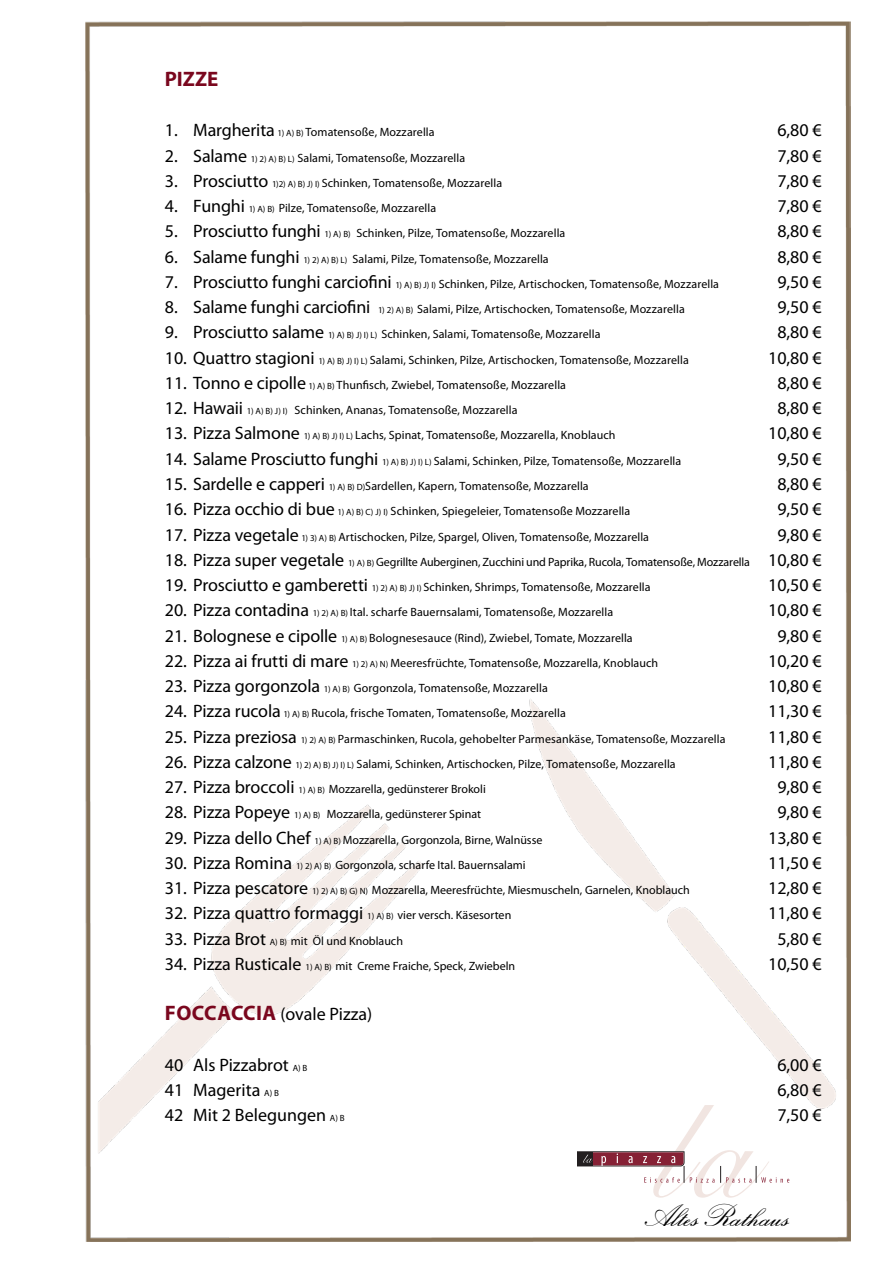
<style>
.page{position:relative;width:893px;height:1263px;background:#fff}
.page>*{position:absolute;margin:0;border:0;box-sizing:border-box;transform-origin:0 0}
.t1{font:31.2px "Exmouth";color:#000}
.t2{font:700 21px "Myriad Pro";color:#7a071e}
.t3{font:18px "Myriad Pro";color:#000}
.t4{font:12px "Myriad Pro";letter-spacing:.005em;color:#000}
.t5{font:12px "Myriad Pro";letter-spacing:-.015em;color:#000}
.s1{font-size:18px}
.s2{font-size:9px}
.s3{font-size:12px}
.s4{font-weight:700;font-size:21px;color:#7a071e}
</style>
<div class="page">
<img style="left:86px;top:21px;width:765px;height:1220px">
<div style="left:577px;top:1105px;width:215px;height:130px;background:#fff"></div>
<svg style="left:577px;top:1105px;width:212px;height:93px"></svg>
<h2 class="t2" style="left:165px;top:67px;width:55px">PIZZE</h2>
<p class="t4" style="left:165px;top:126px;width:271px"><span class="s1">1. Margherita</span> <span class="s2">1) A) B)</span> Tomatensoße, Mozzarella</p>
<h3 class="t3" style="left:777px;top:121px;width:46px">6,80 €</h3>
<p class="t4" style="left:165px;top:151px;width:302px"><span class="s1">2. Salame</span> <span class="s2">1) 2) A) B) L)</span> Salami, Tomatensoße, Mozzarella</p>
<h3 class="t3" style="left:777px;top:146px;width:46px">7,80 €</h3>
<p class="t4" style="left:165px;top:176px;width:339px"><span class="s1">3. Prosciutto</span> <span class="s2">1)2) A) B) J) I)</span> Schinken, Tomatensoße, Mozzarella</p>
<h3 class="t3" style="left:777px;top:171px;width:46px">7,80 €</h3>
<p class="t4" style="left:165px;top:202px;width:273px"><span class="s1">4. Funghi</span> <span class="s2">1) A) B)</span> Pilze, Tomatensoße, Mozzarella</p>
<h3 class="t3" style="left:777px;top:196px;width:46px">7,80 €</h3>
<p class="t4" style="left:165px;top:227px;width:402px"><span class="s1">5. Prosciutto funghi</span> <span class="s2">1) A) B)</span> Schinken, Pilze, Tomatensoße, Mozzarella</p>
<h3 class="t3" style="left:777px;top:222px;width:46px">8,80 €</h3>
<p class="t4" style="left:165px;top:252px;width:385px"><span class="s1">6. Salame funghi</span> <span class="s2">1) 2) A) B) L)</span> Salami, Pilze, Tomatensoße, Mozzarella</p>
<h3 class="t3" style="left:777px;top:247px;width:46px">8,80 €</h3>
<p class="t4" style="left:165px;top:277px;width:556px"><span class="s1">7. Prosciutto funghi carciofini</span> <span class="s2">1) A) B) J) I)</span> Schinken, Pilze, Artischocken, Tomatensoße, Mozzarella</p>
<h3 class="t3" style="left:777px;top:272px;width:46px">9,50 €</h3>
<p class="t4" style="left:165px;top:303px;width:521px"><span class="s1">8. Salame funghi carciofini</span> <span class="s2">1) 2) A) B)</span> Salami, Pilze, Artischocken, Tomatensoße, Mozzarella</p>
<h3 class="t3" style="left:777px;top:297px;width:46px">9,50 €</h3>
<p class="t4" style="left:165px;top:328px;width:437px"><span class="s1">9. Prosciutto salame</span> <span class="s2">1) A) B) J) I) L)</span> Schinken, Salami, Tomatensoße, Mozzarella</p>
<h3 class="t3" style="left:777px;top:323px;width:46px">8,80 €</h3>
<p class="t4" style="left:165px;top:353px;width:525px"><span class="s1">10. Quattro stagioni</span> <span class="s2">1) A) B) J) I) L)</span> Salami, Schinken, Pilze, Artischocken, Tomatensoße, Mozzarella</p>
<h3 class="t3" style="left:768px;top:348px;width:55px">10,80 €</h3>
<p class="t4" style="left:165px;top:378px;width:403px"><span class="s1">11. Tonno e cipolle</span> <span class="s2">1) A) B)</span> Thunfisch, Zwiebel, Tomatensoße, Mozzarella</p>
<h3 class="t3" style="left:777px;top:373px;width:46px">8,80 €</h3>
<p class="t4" style="left:165px;top:404px;width:354px"><span class="s1">12. Hawaii</span> <span class="s2">1) A) B) J) I)</span> Schinken, Ananas, Tomatensoße, Mozzarella</p>
<h3 class="t3" style="left:777px;top:398px;width:46px">8,80 €</h3>
<p class="t4" style="left:165px;top:429px;width:452px"><span class="s1">13. Pizza Salmone</span> <span class="s2">1) A) B) J) I) L)</span> Lachs, Spinat, Tomatensoße, Mozzarella, Knoblauch</p>
<h3 class="t3" style="left:768px;top:424px;width:55px">10,80 €</h3>
<p class="t4" style="left:165px;top:454px;width:518px"><span class="s1">14. Salame Prosciutto funghi</span> <span class="s2">1) A) B) J) I) L)</span> Salami, Schinken, Pilze, Tomatensoße, Mozzarella</p>
<h3 class="t3" style="left:777px;top:449px;width:46px">9,50 €</h3>
<p class="t4" style="left:165px;top:479px;width:425px"><span class="s1">15. Sardelle e capperi</span> <span class="s2">1) A) B) D)</span>Sardellen, Kapern, Tomatensoße, Mozzarella</p>
<h3 class="t3" style="left:777px;top:474px;width:46px">8,80 €</h3>
<p class="t4" style="left:165px;top:505px;width:467px"><span class="s1">16. Pizza occhio di bue</span> <span class="s2">1) A) B) C) J) I)</span> Schinken, Spiegeleier, Tomatensoße Mozzarella</p>
<h3 class="t3" style="left:777px;top:499px;width:46px">9,50 €</h3>
<p class="t4" style="left:165px;top:530px;width:486px"><span class="s1">17. Pizza vegetale</span> <span class="s2">1) 3) A) B)</span> Artischocken, Pilze, Spargel, Oliven, Tomatensoße, Mozzarella</p>
<h3 class="t3" style="left:777px;top:525px;width:46px">9,80 €</h3>
<p class="t5" style="left:165px;top:555px;width:659px"><span class="s1">18. Pizza super vegetale</span> <span class="s2">1) A) B)</span> Gegrillte Auberginen, Zucchini und Paprika, Rucola, Tomatensoße, Mozzarella <span class="s1">10,80 €</span></p>
<p class="t4" style="left:165px;top:580px;width:487px"><span class="s1">19. Prosciutto e gamberetti</span> <span class="s2">1) 2) A) B) J) I)</span> Schinken, Shrimps, Tomatensoße, Mozzarella</p>
<h3 class="t3" style="left:768px;top:575px;width:55px">10,50 €</h3>
<p class="t4" style="left:165px;top:606px;width:450px"><span class="s1">20. Pizza contadina</span> <span class="s2">1) 2) A) B)</span> Ital. scharfe Bauernsalami, Tomatensoße, Mozzarella</p>
<h3 class="t3" style="left:768px;top:600px;width:55px">10,80 €</h3>
<p class="t4" style="left:165px;top:631px;width:469px"><span class="s1">21. Bolognese e cipolle</span> <span class="s2">1) A) B)</span> Bolognesesauce (Rind), Zwiebel, Tomate, Mozzarella</p>
<h3 class="t3" style="left:777px;top:626px;width:46px">9,80 €</h3>
<p class="t4" style="left:165px;top:656px;width:495px"><span class="s1">22. Pizza ai frutti di mare</span> <span class="s2">1) 2) A) N)</span> Meeresfrüchte, Tomatensoße, Mozzarella, Knoblauch</p>
<h3 class="t3" style="left:768px;top:651px;width:55px">10,20 €</h3>
<p class="t4" style="left:165px;top:681px;width:385px"><span class="s1">23. Pizza gorgonzola</span> <span class="s2">1) A) B)</span> Gorgonzola, Tomatensoße, Mozzarella</p>
<h3 class="t3" style="left:768px;top:676px;width:55px">10,80 €</h3>
<p class="t4" style="left:165px;top:707px;width:403px"><span class="s1">24. Pizza rucola</span> <span class="s2">1) A) B)</span> Rucola, frische Tomaten, Tomatensoße, Mozzarella</p>
<h3 class="t3" style="left:768px;top:701px;width:55px">11,30 €</h3>
<p class="t4" style="left:165px;top:732px;width:562px"><span class="s1">25. Pizza preziosa</span> <span class="s2">1) 2) A) B)</span> Parmaschinken, Rucola, gehobelter Parmesankäse, Tomatensoße, Mozzarella</p>
<h3 class="t3" style="left:768px;top:727px;width:55px">11,80 €</h3>
<p class="t4" style="left:165px;top:757px;width:512px"><span class="s1">26. Pizza calzone</span> <span class="s2">1) 2) A) B) J) I) L)</span> Salami, Schinken, Artischocken, Pilze, Tomatensoße, Mozzarella</p>
<h3 class="t3" style="left:768px;top:752px;width:55px">11,80 €</h3>
<p class="t4" style="left:165px;top:782px;width:323px"><span class="s1">27. Pizza broccoli</span> <span class="s2">1) A) B)</span> Mozzarella, gedünsterer Brokoli</p>
<h3 class="t3" style="left:777px;top:777px;width:46px">9,80 €</h3>
<p class="t4" style="left:165px;top:808px;width:318px"><span class="s1">28. Pizza Popeye</span> <span class="s2">1) A) B)</span> Mozzarella, gedünsterer Spinat</p>
<h3 class="t3" style="left:777px;top:802px;width:46px">9,80 €</h3>
<p class="t4" style="left:165px;top:833px;width:379px"><span class="s1">29. Pizza dello Chef</span> <span class="s2">1) A) B)</span> Mozzarella, Gorgonzola, Birne, Walnüsse</p>
<h3 class="t3" style="left:768px;top:828px;width:55px">13,80 €</h3>
<p class="t4" style="left:165px;top:858px;width:362px"><span class="s1">30. Pizza Romina</span> <span class="s2">1) 2) A) B)</span> Gorgonzola, scharfe Ital. Bauernsalami</p>
<h3 class="t3" style="left:768px;top:853px;width:55px">11,50 €</h3>
<p class="t4" style="left:165px;top:883px;width:526px"><span class="s1">31. Pizza pescatore</span> <span class="s2">1) 2) A) B) G) N)</span> Mozzarella, Meeresfrüchte, Miesmuscheln, Garnelen, Knoblauch</p>
<h3 class="t3" style="left:768px;top:878px;width:55px">12,80 €</h3>
<h3 class="t3" style="left:165px;top:903px;width:348px">32. Pizza quattro formaggi <span class="s2">1) A) B)</span> <span class="s3">vier versch. Käsesorten</span></h3>
<h3 class="t3" style="left:768px;top:903px;width:55px">11,80 €</h3>
<p class="t4" style="left:165px;top:934px;width:240px"><span class="s1">33. Pizza Brot</span> <span class="s2">A) B)</span> mit Öl und Knoblauch</p>
<h3 class="t3" style="left:777px;top:929px;width:46px">5,80 €</h3>
<p class="t4" style="left:165px;top:959px;width:352px"><span class="s1">34. Pizza Rusticale</span> <span class="s2">1) A) B)</span> mit Creme Fraiche, Speck, Zwiebeln</p>
<h3 class="t3" style="left:768px;top:954px;width:55px">10,50 €</h3>
<h3 class="t3" style="left:165px;top:1004px;width:209px"><span class="s4">FOCCACCIA</span> (ovale Pizza)</h3>
<h3 class="t3" style="left:165px;top:1055px;width:144px">40 Als Pizzabrot <span class="s2">A) B</span></h3>
<h3 class="t3" style="left:777px;top:1055px;width:46px">6,00 €</h3>
<h3 class="t3" style="left:165px;top:1080px;width:116px">41 Magerita <span class="s2">A) B</span></h3>
<h3 class="t3" style="left:777px;top:1080px;width:46px">6,80 €</h3>
<h3 class="t3" style="left:165px;top:1105px;width:181px">42 Mit 2 Belegungen <span class="s2">A) B</span></h3>
<h3 class="t3" style="left:777px;top:1105px;width:46px">7,50 €</h3>
<h1 class="t1" style="left:643px;top:1197px;width:151px">AltesRathaus</h1>
</div>
